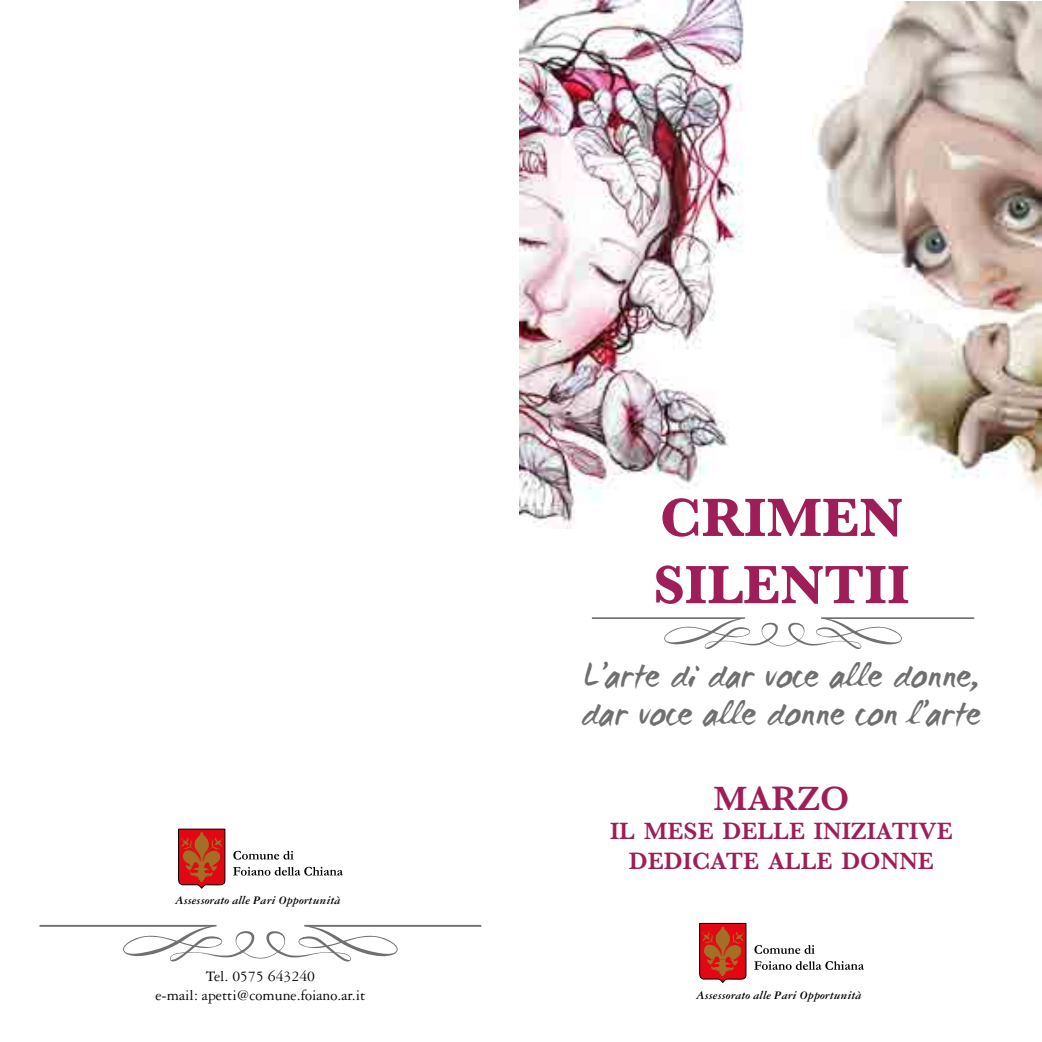
<style>
.page{position:relative;width:1042px;height:1042px;background:#fff}
.page>*{position:absolute;margin:0;border:0;box-sizing:border-box;transform-origin:0 0}
.t1{font:700 56px/67.2px "Baskerville";color:#9e1e58}
.t2{font:35px/38.5px "WC Mano Negra Bta";color:#706f6f}
.t3{font:600 35px "Baskerville";color:#9e1e58}
.t4{font:600 24.5px/29.8px "Baskerville";color:#9e1e58;text-align:center}
.t5{font:15.75px/18.9px "Garamond 3 LT Std";color:#000;text-align:center}
.t6{font:italic 700 12.25px "Garamond Three";color:#000}
</style>
<div class="page">
<img style="left:812px;top:2px;width:230px;height:493px">
<img style="left:519px;top:0;width:225px;height:529px">
<svg style="left:754px;top:945px;width:60px;height:9px"></svg>
<svg style="left:754px;top:961px;width:110px;height:9px"></svg>
<svg style="left:699px;top:922px;width:48px;height:61px;background:#c1392a"></svg>
<svg style="left:659px;top:491px;width:246px;height:38px"></svg>
<svg style="left:592px;top:617px;width:382px;height:32px"></svg>
<svg style="left:40px;top:925px;width:441px;height:37px"></svg>
<svg style="left:233px;top:851px;width:60px;height:8px"></svg>
<svg style="left:233px;top:867px;width:110px;height:8px"></svg>
<svg style="left:178px;top:828px;width:48px;height:61px;background:#c13a2a"></svg>
<p class="t6" style="left:176px;top:894px;width:167px">Assessorato alle Pari Opportunità</p>
<p class="t5" style="left:155px;top:967px;width:211px">Tel. 0575 643240<br>e-mail: apetti@comune.foiano.ar.it</p>
<h1 class="t1" style="left:653px;top:484px;width:258px">CRIMEN<br>SILENTII</h1>
<h2 class="t2" style="left:581px;top:659px;width:401px">L’arte di dar voce alle donne, dar voce alle donne con l’arte</h2>
<h2 class="t3" style="left:713px;top:773px;width:137px">MARZO</h2>
<h3 class="t4" style="left:610px;top:816px;width:344px">IL MESE DELLE INIZIATIVE<br>DEDICATE ALLE DONNE</h3>
<p class="t6" style="left:696px;top:988px;width:167px">Assessorato alle Pari Opportunità</p>
</div>
